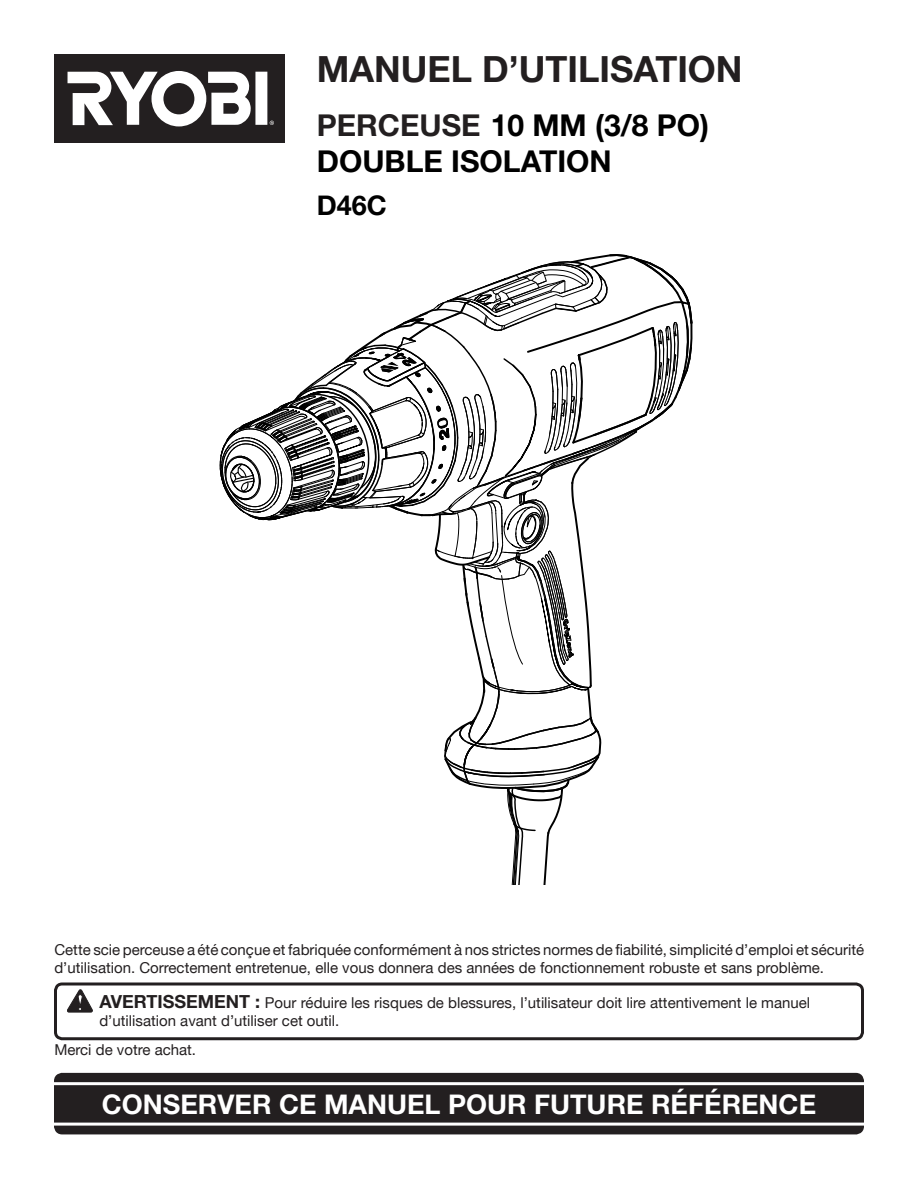
<style>
.page{position:relative;width:918px;height:1188px;background:#fff}
.page>*{position:absolute;margin:0;border:0;box-sizing:border-box;transform-origin:0 0}
.t1{font:700 36px "Helvetica Neue";color:#231f20}
.t2{font:700 30px/36px "Helvetica Neue";color:#000}
.t3{font:700 27px "Helvetica Neue";color:#fff}
.t4{font:700 27px "Helvetica Neue";color:#000}
.t5{font:15px/18px "Helvetica Neue";color:#231f20}
.s1{color:#231f20}
.s2{font-weight:700;font-size:18px}
</style>
<div class="page">
<div style="left:54px;top:1072px;width:810px;height:61px;background:#231f20"></div>
<hr style="left:27px;top:1123px;width:864px;height:3px;background:#fff">
<svg style="left:54px;top:984px;width:810px;height:57px"></svg>
<hr style="left:29px;top:1082px;width:864px;height:3px;background:#fff">
<div style="left:54px;top:54px;width:231px;height:88px;background:#231f20"></div>
<div style="left:255px;top:72px;width:12px;height:53px;background:#fff"></div>
<svg style="left:270px;top:121px;width:4px;height:4px"></svg>
<svg style="left:68px;top:71px;width:183px;height:55px"></svg>
<svg style="left:67px;top:990px;width:26px;height:22px"></svg>
<svg style="left:220px;top:254px;width:472px;height:631px"></svg>
<h1 class="t1" style="left:317px;top:47px;width:427px">MANUEL D’UTILISATION</h1>
<h2 class="t2" style="left:317px;top:107px;width:394px"><span class="s1">PERCEUSE</span> 10 MM (3/8 PO)<br>DOUBLE ISOLATION</h2>
<h3 class="t4" style="left:317px;top:189px;width:72px">D46C</h3>
<p class="t5" style="left:54px;top:940px;width:811px">Cette scie perceuse a été conçue et fabriquée conformément à nos strictes normes de fiabilité, simplicité d’emploi et sécurité d’utilisation. Correctement entretenue, elle vous donnera des années de fonctionnement robuste et sans problème.</p>
<p class="t5" style="left:99px;top:993px;width:712px"><span class="s2">AVERTISSEMENT :</span> Pour réduire les risques de blessures, l’utilisateur doit lire attentivement le manuel d’utilisation avant d’utiliser cet outil.</p>
<p class="t5" style="left:54px;top:1040px;width:143px">Merci de votre achat.</p>
<h3 class="t3" style="left:102px;top:1087px;width:716px">CONSERVER CE MANUEL POUR FUTURE RÉFÉRENCE</h3>
</div>
